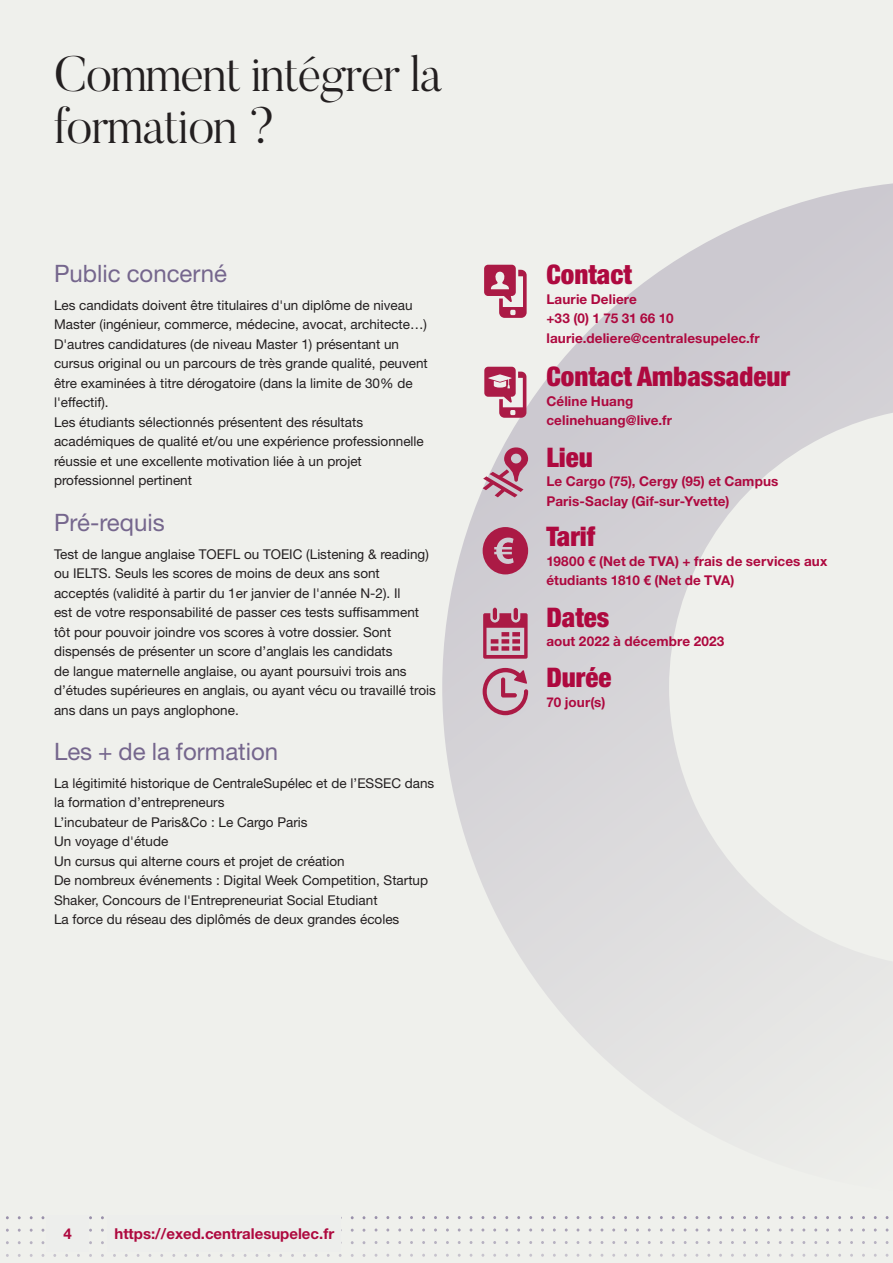
<style>
.page{position:relative;width:893px;height:1263px;background:#eff0ec}
.page>*{position:absolute;margin:0;border:0;box-sizing:border-box;transform-origin:0 0}
.t1{font:300 49.5px/52.5px "Butler";letter-spacing:-.02em;color:#231f20}
.t2{font:900 condensed 27px "Helvetica Neue LT Std";color:#ae093f}
.t3{font:24px "Helvetica Neue LT Std";color:#75668d}
.t4{font:700 15px "Helvetica Neue LT Std";color:#ae093f}
.t5{font:13.5px/19.5px "Helvetica Neue LT Std";color:#231f20}
.t6{font:700 13.5px/19.5px "Helvetica Neue LT Std";letter-spacing:.01em;color:#ae093f}
</style>
<div class="page">
<svg style="left:442px;top:183px;width:451px;height:924px"></svg>
<svg style="left:484px;top:265px;width:43px;height:53px"></svg>
<svg style="left:483px;top:447px;width:45px;height:50px"></svg>
<svg style="left:484px;top:367px;width:42px;height:51px"></svg>
<svg style="left:483px;top:527px;width:45px;height:47px;background:#b65573"></svg>
<svg style="left:483px;top:608px;width:45px;height:51px;background:#bd6f88"></svg>
<svg style="left:483px;top:668px;width:45px;height:47px;background:#c593a5"></svg>
<h1 class="t1" style="left:54px;top:47px;width:390px">Comment intégrer la formation ?</h1>
<h3 class="t3" style="left:54px;top:259px;width:175px">Public concerné</h3>
<p class="t5" style="left:54px;top:295px;width:375px">Les candidats doivent être titulaires d'un diplôme de niveau Master (ingénieur, commerce, médecine, avocat, architecte…)<br>D'autres candidatures (de niveau Master 1) présentant un cursus original ou un parcours de très grande qualité, peuvent être examinées à titre dérogatoire (dans la limite de 30% de l'effectif).<br>Les étudiants sélectionnés présentent des résultats académiques de qualité et/ou une expérience professionnelle réussie et une excellente motivation liée à un projet professionnel pertinent</p>
<h3 class="t3" style="left:54px;top:508px;width:112px">Pré-requis</h3>
<p class="t5" style="left:54px;top:544px;width:383px">Test de langue anglaise TOEFL ou TOEIC (Listening &amp; reading) ou IELTS. Seuls les scores de moins de deux ans sont acceptés (validité à partir du 1er janvier de l'année N-2). Il<br>est de votre responsabilité de passer ces tests suffisamment tôt pour pouvoir joindre vos scores à votre dossier. Sont dispensés de présenter un score d’anglais les candidats<br>de langue maternelle anglaise, ou ayant poursuivi trois ans d’études supérieures en anglais, ou ayant vécu ou travaillé trois ans dans un pays anglophone.</p>
<h3 class="t3" style="left:54px;top:737px;width:226px">Les + de la formation</h3>
<p class="t5" style="left:54px;top:773px;width:382px">La légitimité historique de CentraleSupélec et de l’ESSEC dans la formation d’entrepreneurs<br>L’incubateur de Paris&amp;Co : Le Cargo Paris<br>Un voyage d'étude<br>Un cursus qui alterne cours et projet de création<br>De nombreux événements : Digital Week Competition, Startup Shaker, Concours de l'Entrepreneuriat Social Etudiant<br>La force du réseau des diplômés de deux grandes écoles</p>
<h2 class="t2" style="left:546px;top:258px;width:87px">Contact</h2>
<p class="t6" style="left:546px;top:289px;width:215px">Laurie Deliere<br>+33 (0) 1 75 31 66 10 laurie.deliere@centralesupelec.fr</p>
<h2 class="t2" style="left:546px;top:360px;width:245px">Contact Ambassadeur</h2>
<p class="t6" style="left:546px;top:391px;width:127px">Céline Huang celinehuang@live.fr</p>
<h2 class="t2" style="left:546px;top:440px;width:48px">Lieu</h2>
<p class="t6" style="left:546px;top:471px;width:234px">Le Cargo (75), Cergy (95) et Campus<br>Paris-Saclay (Gif-sur-Yvette)</p>
<h2 class="t2" style="left:546px;top:520px;width:50px">Tarif</h2>
<p class="t6" style="left:546px;top:551px;width:282px">19800 € (Net de TVA) + frais de services aux étudiants 1810 € (Net de TVA)</p>
<h2 class="t2" style="left:546px;top:601px;width:64px">Dates</h2>
<p class="t6" style="left:546px;top:631px;width:180px">aout 2022 à décembre 2023</p>
<h2 class="t2" style="left:546px;top:661px;width:67px">Durée</h2>
<p class="t6" style="left:546px;top:692px;width:60px">70 jour(s)</p>
<p class="t4" style="left:64px;top:1224px;width:10px">4</p>
<p class="t4" style="left:114px;top:1224px;width:221px">https://exed.centralesupelec.fr</p>
</div>
